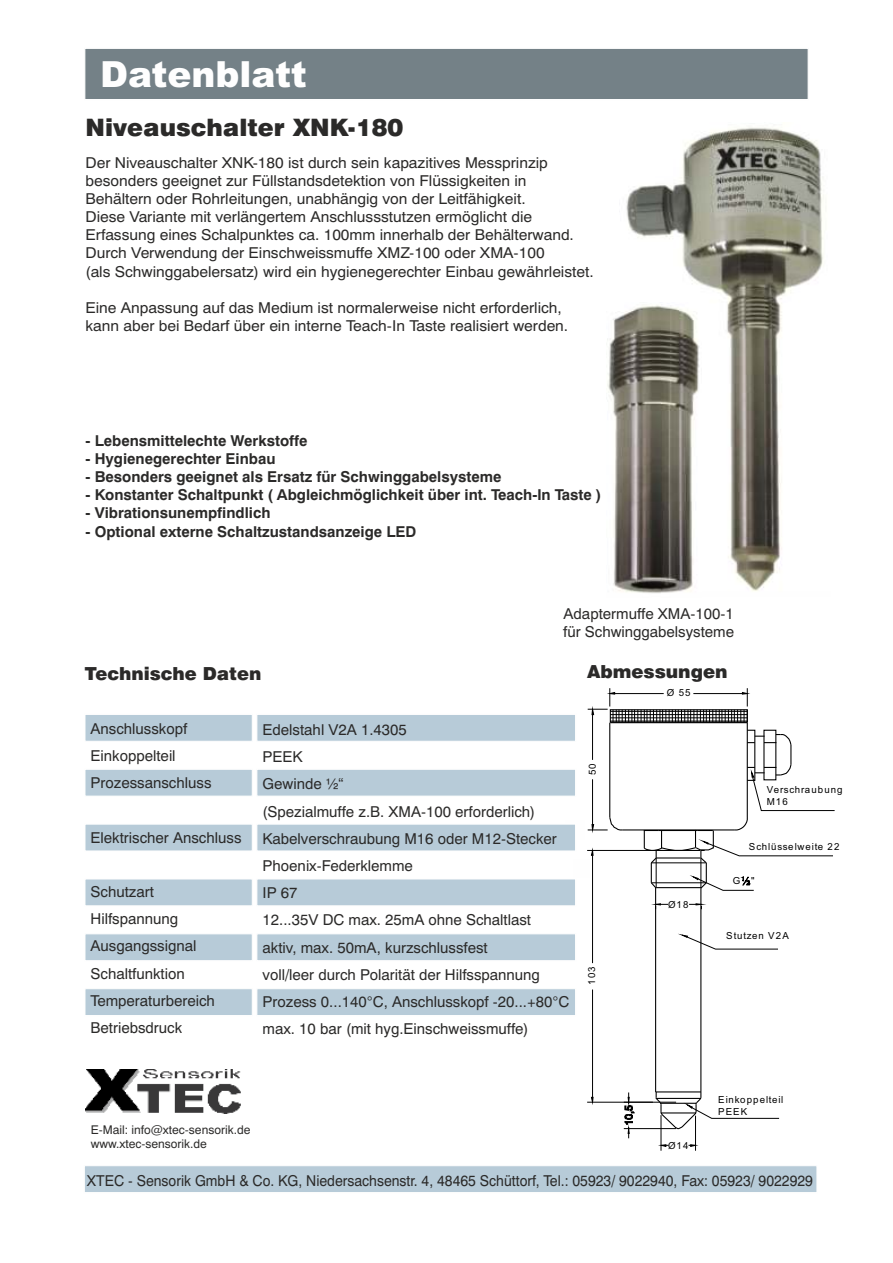
<style>
.page{position:relative;width:893px;height:1263px;background:#fff}
.page>*{position:absolute;margin:0;border:0;box-sizing:border-box;transform-origin:0 0}
.t1{font:900 36px "Arial";color:#fefefe}
.t2{font:900 24px "Swiss 721 BT";color:#2b2a29}
.t3{font:900 18px "Swiss 721 BT";color:#2b2a29}
.t4{font:15px/27.2px "Helvetica";color:#2b2a29}
.t5{font:700 15px "Helvetica";color:#2b2a29}
.t6{font:15px "Helvetica";color:#2b2a29;scale:.93 1}
.t7{font:12px/14.5px "Helvetica";color:#2b2a29}
.t8{font:9.75px/11.9px "Arial";letter-spacing:.11em;color:#000}
.t9{font:9.75px "Arial";letter-spacing:.085em;color:#000}
</style>
<div class="page">
<hr style="left:655px;top:888px;width:1px;height:204px;background:#000">
<hr style="left:609px;top:723px;width:1px;height:94px;background:#000">
<hr style="left:622px;top:829px;width:113px;height:1px;background:#000">
<hr style="left:747px;top:723px;width:1px;height:94px;background:#000">
<div style="left:610px;top:709px;width:138px;height:14px;border:1px solid #000"></div>
<div style="left:747px;top:730px;width:8px;height:51px;border:1px solid #000"></div>
<div style="left:763px;top:730px;width:13px;height:50px;border:1px solid #000"></div>
<hr style="left:592px;top:715px;width:1px;height:45px;background:#000">
<hr style="left:592px;top:779px;width:1px;height:45px;background:#000">
<svg style="left:588px;top:688px;width:160px;height:34px"></svg>
<svg style="left:643px;top:733px;width:192px;height:158px"></svg>
<hr style="left:700px;top:888px;width:1px;height:204px;background:#000">
<hr style="left:656px;top:1091px;width:45px;height:1px;background:#000">
<hr style="left:587px;top:850px;width:66px;height:1px;background:#000">
<hr style="left:587px;top:1102px;width:66px;height:1px;background:#000">
<hr style="left:592px;top:855px;width:1px;height:108px;background:#000">
<hr style="left:592px;top:989px;width:1px;height:108px;background:#000">
<svg style="left:591px;top:1097px;width:3px;height:6px"></svg>
<svg style="left:655px;top:903px;width:13px;height:6px"></svg>
<svg style="left:689px;top:903px;width:13px;height:6px"></svg>
<hr style="left:624px;top:1128px;width:52px;height:1px;background:#000">
<hr style="left:624px;top:1102px;width:52px;height:1px;background:#000">
<svg style="left:624px;top:1092px;width:11px;height:46px"></svg>
<hr style="left:661px;top:1115px;width:1px;height:36px;background:#000">
<hr style="left:695px;top:1116px;width:1px;height:35px;background:#000">
<svg style="left:660px;top:1144px;width:9px;height:3px"></svg>
<svg style="left:688px;top:1144px;width:7px;height:3px"></svg>
<svg style="left:681px;top:934px;width:97px;height:16px"></svg>
<svg style="left:655px;top:1092px;width:125px;height:38px"></svg>
<div style="left:85px;top:715px;width:490px;height:26px;background:#b7cbd8"></div>
<svg style="left:85px;top:769px;width:490px;height:27px;background:#bbcdda"></svg>
<div style="left:85px;top:934px;width:490px;height:26px;background:#b7cbd8"></div>
<div style="left:85px;top:989px;width:490px;height:26px;background:#b7cbd8"></div>
<img style="left:86px;top:1069px;width:155px;height:44px">
<svg style="left:85px;top:816px;width:538px;height:90px"></svg>
<div style="left:85px;top:1166px;width:732px;height:26px;background:#b7cbd8"></div>
<div style="left:85px;top:49px;width:723px;height:50px;background:#748187"></div>
<img style="left:626px;top:127px;width:200px;height:464px">
<img style="left:607px;top:303px;width:95px;height:290px">
<h1 class="t1" style="left:100px;top:61px;width:208px">Datenblatt</h1>
<h2 class="t2" style="left:86px;top:118px;width:319px">Niveauschalter XNK-180</h2>
<p class="t4" style="left:86px;top:155px;width:510px;line-height:18.1px">Der Niveauschalter XNK-180 ist durch sein kapazitives Messprinzip besonders geeignet zur Füllstandsdetektion von Flüssigkeiten in Behältern oder Rohrleitungen, unabhängig von der Leitfähigkeit.<br>Diese Variante mit verlängertem Anschlussstutzen ermöglicht die Erfassung eines Schalpunktes ca. 100mm innerhalb der Behälterwand.<br>Durch Verwendung der Einschweissmuffe XMZ-100 oder XMA-100<br>(als Schwinggabelersatz) wird ein hygienegerechter Einbau gewährleistet.</p>
<p class="t4" style="left:86px;top:300px;width:484px;line-height:18.1px">Eine Anpassung auf das Medium ist normalerweise nicht erforderlich, kann aber bei Bedarf über ein interne Teach-In Taste realisiert werden.</p>
<p class="t5" style="left:86px;top:434px;width:224px">- Lebensmittelechte Werkstoffe</p>
<p class="t5" style="left:86px;top:453px;width:192px">- Hygienegerechter Einbau</p>
<p class="t5" style="left:86px;top:471px;width:417px">- Besonders geeignet als Ersatz für Schwinggabelsysteme</p>
<p class="t5" style="left:86px;top:489px;width:517px">- Konstanter Schaltpunkt ( Abgleichmöglichkeit über int. Teach-In Taste )</p>
<p class="t5" style="left:86px;top:507px;width:187px">- Vibrationsunempfindlich</p>
<p class="t5" style="left:86px;top:525px;width:332px">- Optional externe Schaltzustandsanzeige LED</p>
<p class="t3" style="left:85px;top:666px;width:178px">Technische Daten</p>
<p class="t4" style="left:563px;top:606px;width:172px;line-height:18.1px">Adaptermuffe XMA-100-1 für Schwinggabelsysteme</p>
<p class="t3" style="left:587px;top:664px;width:142px">Abmessungen</p>
<p class="t8" style="left:667px;top:688px;width:25px">Ø 55</p>
<p class="t4" style="left:91px;top:716px;width:122px">Anschlusskopf<br>Einkoppelteil<br>Prozessanschluss</p>
<p class="t4" style="left:91px;top:825px;width:152px">Elektrischer Anschluss</p>
<p class="t4" style="left:91px;top:879px;width:126px">Schutzart<br>Hilfspannung<br>Ausgangssignal<br>Schaltfunktion<br>Temperaturbereich<br>Betriebsdruck</p>
<p class="t4" style="left:263px;top:717px;width:308px">Edelstahl V2A 1.4305<br>PEEK<br>Gewinde ½“<br>(Spezialmuffe z.B. XMA-100 erforderlich)<br>Kabelverschraubung M16 oder M12-Stecker<br>Phoenix-Federklemme<br>IP 67<br>12...35V DC max. 25mA ohne Schaltlast<br>aktiv, max. 50mA, kurzschlussfest<br>voll/leer durch Polarität der Hilfsspannung<br>Prozess 0...140°C, Anschlusskopf -20...+80°C max. 10 bar (mit hyg.Einschweissmuffe)</p>
<p class="t8" style="left:587px;top:775px;width:13px;rotate:-90deg">50</p>
<p class="t8" style="left:587px;top:985px;width:20px;rotate:-90deg">103</p>
<p class="t7" style="left:91px;top:1123px;width:161px">E-Mail: info@xtec-sensorik.de www.xtec-sensorik.de</p>
<p class="t8" style="left:668px;top:899px;width:22px">Ø18</p>
<p class="t8" style="left:767px;top:785px;width:78px">Verschraubung<br>M16</p>
<p class="t9" style="left:749px;top:843px;width:92px">Schlüsselweite 22</p>
<p class="t8" style="left:733px;top:876px;width:23px">G "</p>
<p class="t8" style="left:726px;top:930px;width:64px">Stutzen V2A</p>
<p class="t8" style="left:668px;top:1140px;width:22px">Ø14</p>
<p class="t8" style="left:718px;top:1095px;width:67px">Einkoppelteil<br>PEEK</p>
<p class="t6" style="left:87px;top:1175px;width:782px">XTEC - Sensorik GmbH &amp; Co. KG, Niedersachsenstr. 4, 48465 Schüttorf, Tel.: 05923/ 9022940, Fax: 05923/ 9022929</p>
</div>
